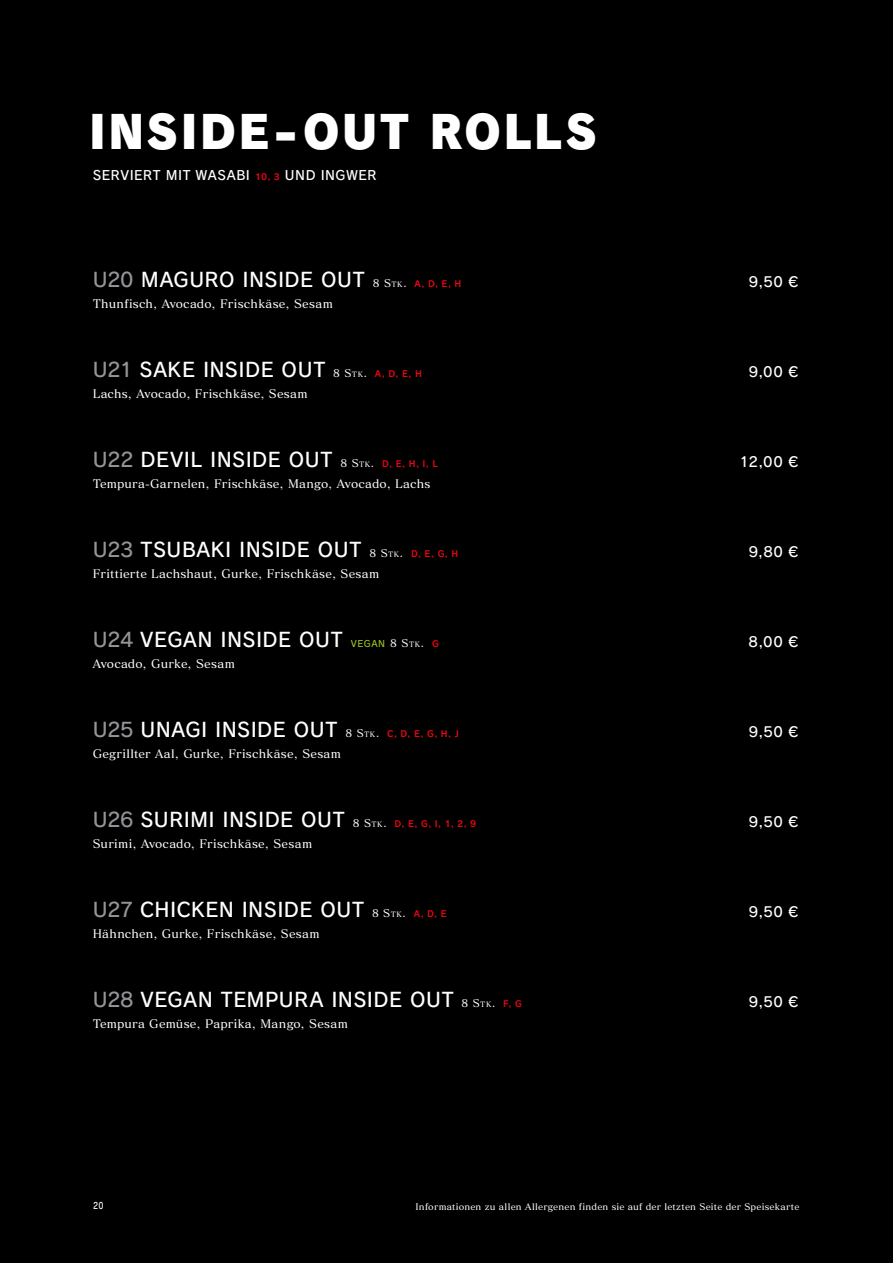
<style>
.page{position:relative;width:893px;height:1263px;background:#000}
.page>*{position:absolute;margin:0;border:0;box-sizing:border-box;transform-origin:0 0}
.t1{font:45px "Rodin Pro UB";letter-spacing:.03em;color:#fff}
.t2{font:19.5px "Rodin Pro DB";letter-spacing:.02em;color:#fff}
.t3{font:13.8px "Rodin NTLG Pro DB";letter-spacing:.04em;color:#fff}
.t4{font:12.75px "Rodin NTLG Pro DB";letter-spacing:.04em;color:#fff}
.t5{font:11.7px "Matisse Minori Pro DB";letter-spacing:.02em;color:#fff}
.t6{font:9px "Matisse Minori Pro DB";letter-spacing:.015em;color:#fff}
.t7{font:9px "Rodin Bokutoh Pro DB";color:#fff}
.s1{font-family:"Rodin NTLG Pro B";font-size:8.7px;color:#e30613}
.s2{color:#949498}
.s3{font-family:"Matisse Eleganto Pro DB";font-size:10.5px}
.s4{font-family:"Matisse Eleganto Pro DB";font-size:7.35px}
.s5{font-family:"Rodin NTLG Pro DB";font-size:8.85px;color:#9dbe1d}
</style>
<div class="page">
<h1 class="t1" style="left:88px;top:99px;width:511px">INSIDE-OUT ROLLS</h1>
<p class="t4" style="left:93px;top:167px;width:286px">SERVIERT MIT WASABI <span class="s1">10, 3</span> UND INGWER</p>
<h2 class="t2" style="left:93px;top:266px;width:370px"><span class="s2">U20</span> MAGURO INSIDE OUT <span class="s3">8 S</span><span class="s4">tk</span><span class="s3">.</span> <span class="s1">A, D, E, H</span></h2>
<p class="t3" style="left:749px;top:272px;width:51px">9,50 €</p>
<p class="t5" style="left:93px;top:296px;width:242px">Thunfisch, Avocado, Frischkäse, Sesam</p>
<h2 class="t2" style="left:93px;top:356px;width:331px"><span class="s2">U21</span> SAKE INSIDE OUT <span class="s3">8 S</span><span class="s4">tk</span><span class="s3">.</span> <span class="s1">A, D, E, H</span></h2>
<p class="t3" style="left:749px;top:362px;width:51px">9,00 €</p>
<p class="t5" style="left:93px;top:386px;width:217px">Lachs, Avocado, Frischkäse, Sesam</p>
<h2 class="t2" style="left:93px;top:446px;width:347px"><span class="s2">U22</span> DEVIL INSIDE OUT <span class="s3">8 S</span><span class="s4">tk</span><span class="s3">.</span> <span class="s1">D, E, H, I, L</span></h2>
<p class="t3" style="left:740px;top:452px;width:61px">12,00 €</p>
<p class="t5" style="left:93px;top:476px;width:339px">Tempura-Garnelen, Frischkäse, Mango, Avocado, Lachs</p>
<h2 class="t2" style="left:93px;top:536px;width:367px"><span class="s2">U23</span> TSUBAKI INSIDE OUT <span class="s3">8 S</span><span class="s4">tk</span><span class="s3">.</span> <span class="s1">D, E, G, H</span></h2>
<p class="t3" style="left:749px;top:542px;width:52px">9,80 €</p>
<p class="t5" style="left:93px;top:566px;width:288px">Frittierte Lachshaut, Gurke, Frischkäse, Sesam</p>
<h2 class="t2" style="left:93px;top:626px;width:348px"><span class="s2">U24</span> VEGAN INSIDE OUT <span class="s5">VEGAN</span> <span class="s3">8 S</span><span class="s4">tk</span><span class="s3">.</span> <span class="s1">G</span></h2>
<p class="t3" style="left:748px;top:632px;width:52px">8,00 €</p>
<p class="t5" style="left:93px;top:656px;width:144px">Avocado, Gurke, Sesam</p>
<h2 class="t2" style="left:93px;top:716px;width:368px"><span class="s2">U25</span> UNAGI INSIDE OUT <span class="s3">8 S</span><span class="s4">tk</span><span class="s3">.</span> <span class="s1">C, D, E, G, H, J</span></h2>
<p class="t3" style="left:749px;top:722px;width:51px">9,50 €</p>
<p class="t5" style="left:93px;top:746px;width:250px">Gegrillter Aal, Gurke, Frischkäse, Sesam</p>
<h2 class="t2" style="left:93px;top:806px;width:385px"><span class="s2">U26</span> SURIMI INSIDE OUT <span class="s3">8 S</span><span class="s4">tk</span><span class="s3">.</span> <span class="s1">D, E, G, I, 1, 2, 9</span></h2>
<p class="t3" style="left:749px;top:812px;width:51px">9,50 €</p>
<p class="t5" style="left:93px;top:836px;width:221px">Surimi, Avocado, Frischkäse, Sesam</p>
<h2 class="t2" style="left:93px;top:896px;width:355px"><span class="s2">U27</span> CHICKEN INSIDE OUT <span class="s3">8 S</span><span class="s4">tk</span><span class="s3">.</span> <span class="s1">A, D, E</span></h2>
<p class="t3" style="left:749px;top:902px;width:51px">9,50 €</p>
<p class="t5" style="left:93px;top:926px;width:229px">Hähnchen, Gurke, Frischkäse, Sesam</p>
<h2 class="t2" style="left:93px;top:986px;width:431px"><span class="s2">U28</span> VEGAN TEMPURA INSIDE OUT <span class="s3">8 S</span><span class="s4">tk</span><span class="s3">.</span> <span class="s1">F, G</span></h2>
<p class="t3" style="left:749px;top:992px;width:51px">9,50 €</p>
<p class="t5" style="left:93px;top:1016px;width:257px">Tempura Gemüse, Paprika, Mango, Sesam</p>
<p class="t7" style="left:94px;top:1199px;width:11px">20</p>
<p class="t6" style="left:415px;top:1201px;width:386px">Informationen zu allen Allergenen finden sie auf der letzten Seite der Speisekarte</p>
</div>
